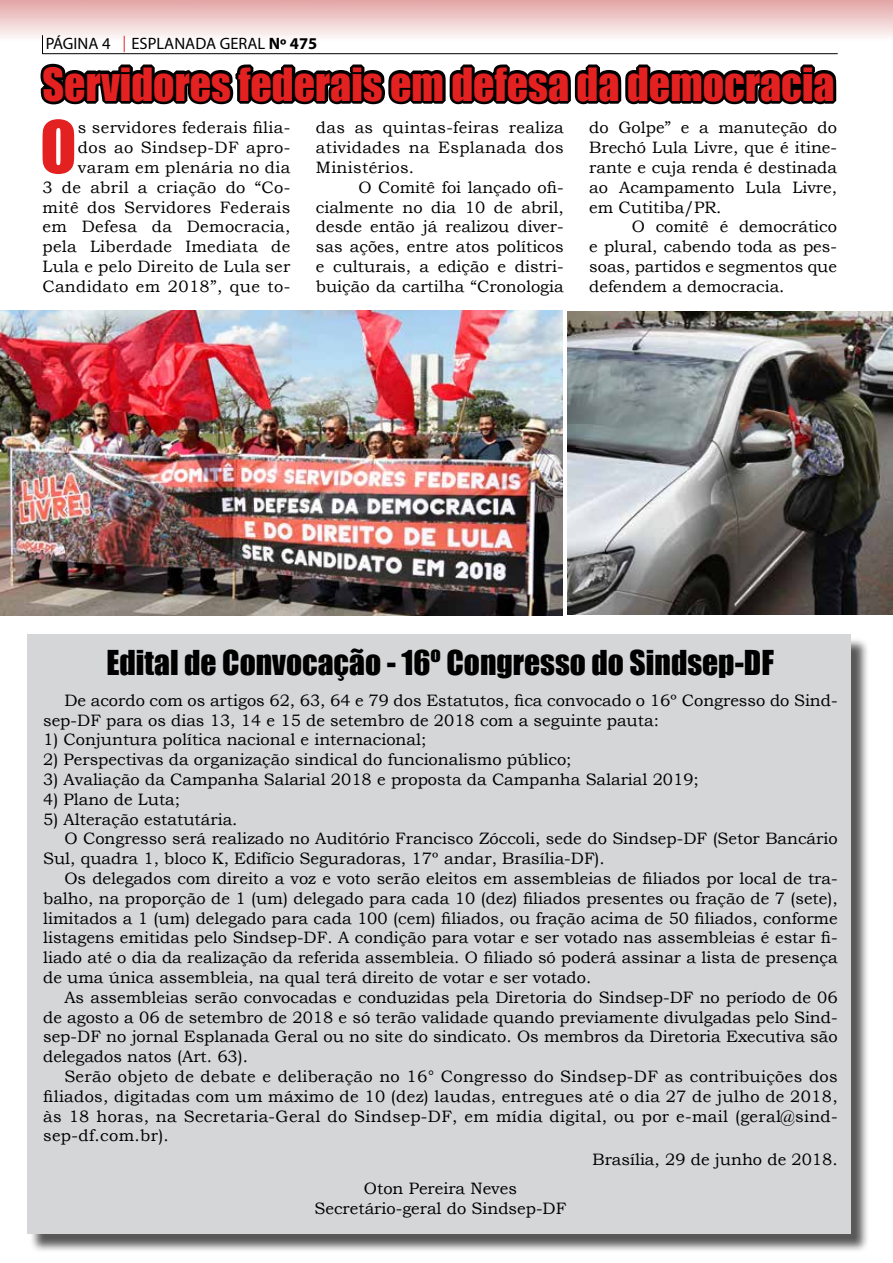
<style>
.page{position:relative;width:893px;height:1263px;background:#fff}
.page>*{position:absolute;margin:0;border:0;box-sizing:border-box;transform-origin:0 0}
.t1{font:66.6px "Impact";color:#e32121}
.t2{font:42px "Impact";color:#e32121}
.t3{font:31.5px "Impact";color:#000}
.t4{font:16.5px/19.8px "Bookman Old Style";color:#000;text-align:justify}
.t5{font:16.5px/19.8px "Bookman Old Style";letter-spacing:.02em;color:#000;text-align:right}
.t6{font:16.5px "Myriad Pro";color:#000}
.s1{font-weight:700}
</style>
<div class="page">
<div style="left:29px;top:637px;width:840px;height:616px;background:#000;opacity:.66"></div>
<div style="left:27px;top:634px;width:823px;height:600px;background:#d5d6d7"></div>
<svg style="left:36px;top:35px;width:803px;height:70px"></svg>
<img style="left:0;top:310px;width:562px;height:305px">
<img style="left:567px;top:312px;width:325px;height:302px">
<p class="t6" style="left:46px;top:33px;width:66px">PÁGINA 4</p>
<p class="t6" style="left:131px;top:33px;width:187px">ESPLANADA GERAL <span class="s1">Nº 475</span></p>
<h2 class="t2" style="left:43px;top:52px;width:794px">Servidores federais em defesa da democracia</h2>
<h1 class="t1" style="left:40px;top:95px;width:38px">O</h1>
<p class="t5" style="left:43px;top:118px;width:249px">s servidores federais filia-<br>dos ao Sindsep-DF apro&shy;varam em plenária no dia<br>3 de abril a criação do “Co&shy;mitê dos Servidores Federais em Defesa da Democracia, pela Liberdade Imediata de<br>Lula e pelo Direito de Lula ser<br>Candidato em 2018”, que to-</p>
<p class="t4" style="left:316px;top:118px;width:249px">das as quintas-feiras realiza atividades na Esplanada dos Ministérios.</p>
<p class="t4" style="left:316px;top:177px;width:249px;text-indent:43px">O Comitê foi lançado ofi&shy;cialmente no dia 10 de abril, desde então já realizou diver&shy;sas ações, entre atos políticos e culturais, a edição e distri&shy;buição da cartilha “Cronologia</p>
<p class="t4" style="left:589px;top:118px;width:249px">do Golpe” e a manuteção do Brechó Lula Livre, que é itine&shy;rante e cuja renda é destinada ao Acampamento Lula Livre, em Cutitiba/PR.</p>
<p class="t4" style="left:589px;top:217px;width:249px;text-indent:43px">O comitê é democrático e plural, cabendo toda as pes&shy;soas, partidos e segmentos que defendem a democracia.</p>
<h3 class="t3" style="left:106px;top:638px;width:669px">Edital de Convocação - 16º Congresso do Sindsep-DF</h3>
<p class="t4" style="left:43px;top:690px;width:796px;text-indent:21px">De acordo com os artigos 62, 63, 64 e 79 dos Estatutos, fica convocado o 16º Congresso do Sind&shy;sep-DF para os dias 13, 14 e 15 de setembro de 2018 com a seguinte pauta:</p>
<p class="t4" style="left:43px;top:730px;width:385px">1) Conjuntura política nacional e internacional;</p>
<p class="t4" style="left:43px;top:750px;width:530px">2) Perspectivas da organização sindical do funcionalismo público;</p>
<p class="t4" style="left:43px;top:769px;width:657px">3) Avaliação da Campanha Salarial 2018 e proposta da Campanha Salarial 2019;</p>
<p class="t4" style="left:43px;top:789px;width:138px">4) Plano de Luta;</p>
<p class="t4" style="left:43px;top:809px;width:196px">5) Alteração estatutária.</p>
<p class="t4" style="left:64px;top:829px;width:775px">O Congresso será realizado no Auditório Francisco Zóccoli, sede do Sindsep-DF (Setor Bancário</p>
<p class="t4" style="left:43px;top:849px;width:563px">Sul, quadra 1, bloco K, Edifício Seguradoras, 17º andar, Brasília-DF).</p>
<p class="t4" style="left:64px;top:868px;width:775px">Os delegados com direito a voz e voto serão eleitos em assembleias de filiados por local de tra-</p>
<p class="t4" style="left:43px;top:888px;width:796px">balho, na proporção de 1 (um) delegado para cada 10 (dez) filiados presentes ou fração de 7 (sete),</p>
<p class="t4" style="left:43px;top:908px;width:796px">limitados a 1 (um) delegado para cada 100 (cem) filiados, ou fração acima de 50 filiados, conforme</p>
<p class="t4" style="left:43px;top:928px;width:796px">listagens emitidas pelo Sindsep-DF. A condição para votar e ser votado nas assembleias é estar fi-</p>
<p class="t4" style="left:43px;top:948px;width:796px">liado até o dia da realização da referida assembleia. O filiado só poderá assinar a lista de presença</p>
<p class="t4" style="left:43px;top:967px;width:550px">de uma única assembleia, na qual terá direito de votar e ser votado.</p>
<p class="t4" style="left:64px;top:987px;width:775px">As assembleias serão convocadas e conduzidas pela Diretoria do Sindsep-DF no período de 06</p>
<p class="t4" style="left:43px;top:1007px;width:796px">de agosto a 06 de setembro de 2018 e só terão validade quando previamente divulgadas pelo Sind-</p>
<p class="t4" style="left:43px;top:1027px;width:796px">sep-DF no jornal Esplanada Geral ou no site do sindicato. Os membros da Diretoria Executiva são</p>
<p class="t4" style="left:43px;top:1047px;width:206px">delegados natos (Art. 63).</p>
<p class="t5" style="left:64px;top:1066px;width:775px">Serão objeto de debate e deliberação no 16° Congresso do Sindsep-DF as contribuições dos</p>
<p class="t5" style="left:43px;top:1086px;width:796px">filiados, digitadas com um máximo de 10 (dez) laudas, entregues até o dia 27 de julho de 2018,</p>
<p class="t5" style="left:43px;top:1106px;width:796px">às 18 horas, na Secretaria-Geral do Sindsep-DF, em mídia digital, ou por e-mail (geral@sind-</p>
<p class="t5" style="left:43px;top:1126px;width:127px">sep-df.com.br).</p>
<p class="t4" style="left:592px;top:1150px;width:247px">Brasília, 29 de junho de 2018.</p>
<p class="t4" style="left:315px;top:1178px;width:253px;text-align:center">Oton Pereira Neves<br>Secretário-geral do Sindsep-DF</p>
</div>
